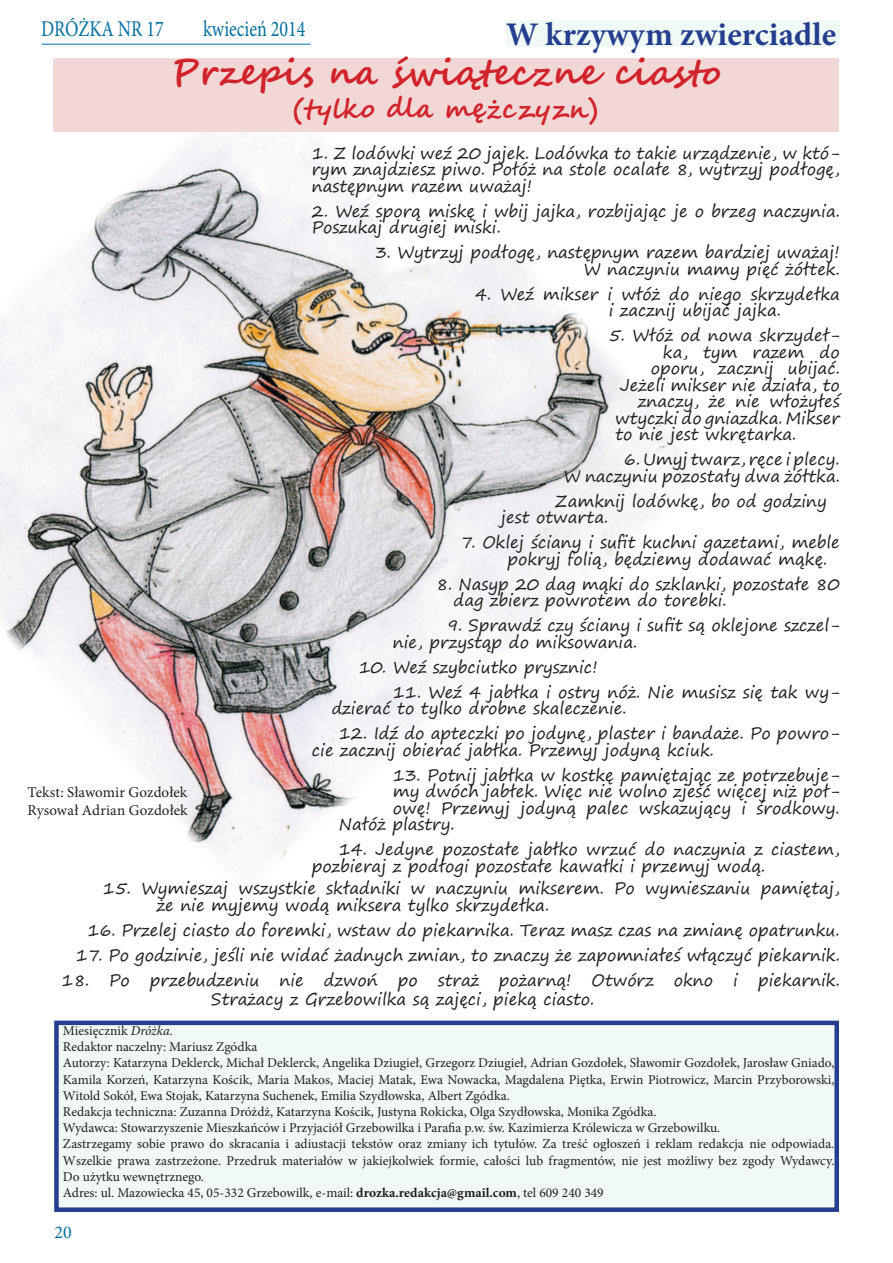
<style>
.page{position:relative;width:893px;height:1263px;background:#fff}
.page>*{position:absolute;margin:0;border:0;box-sizing:border-box;transform-origin:0 0}
.t1{font:700 36px "Segoe Script";color:#d1232a}
.t2{font:700 33px "Minion Pro";letter-spacing:.005em;color:#253f8e}
.t3{font:700 27px "Segoe Script";color:#d1232a}
.t4{font:22.5px "Minion Pro";color:#006f9f;scale:.8 1}
.t5{font:18px "Minion Pro";color:#006f9f}
.t6{font:16.5px/16.5px "Segoe Print";color:#231f20}
.t7{font:15px/18px "Minion Pro";letter-spacing:.005em;color:#231f20}
.t8{font:13.5px/16.2px "Minion Pro";color:#231f20}
.s1{font-style:italic}
.s2{font-weight:700}
</style>
<div class="page">
<hr style="left:42px;top:44px;width:268px;height:1px;background:#006f9f">
<img style="left:0;top:132px;width:703px;height:741px">
<div style="left:56px;top:1023px;width:781px;height:187px;background:#f0f9f5"></div>
<div style="left:54px;top:1020px;width:785px;height:192px;border:4px solid #253f8e"></div>
<div style="left:506px;top:21px;width:334px;height:26px;background:#f0f9f5"></div>
<div style="left:53px;top:58px;width:786px;height:74px;background:#f1d7d6"></div>
<h3 class="t4" style="left:41px;top:14px;width:155px">DRÓŻKA NR 17</h3>
<h3 class="t4" style="left:203px;top:14px;width:129px">kwiecień 2014</h3>
<h2 class="t2" style="left:506px;top:11px;width:332px">W krzywym zwierciadle</h2>
<h1 class="t1" style="left:171px;top:43px;width:551px">Przepis na świąteczne ciasto</h1>
<h3 class="t3" style="left:294px;top:87px;width:306px">(tylko dla mężczyzn)</h3>
<p class="t7" style="left:28px;top:783px;width:162px">Tekst: Sławomir Gozdołek<br>Rysował Adrian Gozdołek</p>
<p class="t6" style="left:312px;top:144px;width:529px;text-align:justify">1. Z lodówki weź 20 jajek. Lodówka to takie urządzenie, w któ&shy;rym znajdziesz piwo. Połóż na stole ocalałe 8, wytrzyj podłogę, następnym razem uważaj!</p>
<p class="t6" style="left:312px;top:202px;width:529px">2. Weź sporą miskę i wbij jajka, rozbijając je o brzeg naczynia.<br>Poszukaj drugiej miski.</p>
<p class="t6" style="left:375px;top:244px;width:466px;text-align:right">3. Wytrzyj podłogę, następnym razem bardziej uważaj!<br>W naczyniu mamy pięć żółtek.</p>
<p class="t6" style="left:609px;top:285px;width:232px;text-indent:-134px">4. Weź mikser i włóż do niego skrzydełka i zacznij ubijać jajka.</p>
<p class="t6" style="left:609px;top:327px;width:232px">5. Włóż od nowa skrzydeł-</p>
<p class="t6" style="left:663px;top:343px;width:178px">ka, tym razem do</p>
<p class="t6" style="left:651px;top:360px;width:191px">oporu, zacznij ubijać.</p>
<p class="t6" style="left:620px;top:376px;width:221px">Jeżeli mikser nie działa, to</p>
<p class="t6" style="left:638px;top:393px;width:203px">znaczy, że nie włożyłeś</p>
<p class="t6" style="left:615px;top:409px;width:226px">wtyczki do gniazdka. Mikser</p>
<p class="t6" style="left:615px;top:426px;width:182px">to nie jest wkrętarka.</p>
<p class="t6" style="left:564px;top:451px;width:277px;text-align:right">6. Umyj twarz, ręce i plecy.<br>W naczyniu pozostały dwa żółtka.</p>
<p class="t6" style="left:501px;top:492px;width:327px;text-indent:54px">Zamknij lodówkę, bo od godziny jest otwarta.</p>
<p class="t6" style="left:507px;top:534px;width:334px;text-indent:-47px">7. Oklej ściany i sufit kuchni gazetami, meble pokryj folią, będziemy dodawać mąkę.</p>
<p class="t6" style="left:453px;top:575px;width:388px;text-indent:-17px">8. Nasyp 20 dag mąki do szklanki, pozostałe 80 dag zbierz powrotem do torebki.</p>
<p class="t6" style="left:393px;top:617px;width:448px;text-indent:54px">9. Sprawdź czy ściany i sufit są oklejone szczel&shy;nie, przystąp do miksowania.</p>
<p class="t6" style="left:359px;top:658px;width:240px">10. Weź szybciutko prysznic!</p>
<p class="t6" style="left:332px;top:683px;width:510px;text-indent:61px">11. Weź 4 jabłka i ostry nóż. Nie musisz się tak wy&shy;dzierać to tylko drobne skaleczenie.</p>
<p class="t6" style="left:312px;top:725px;width:529px;text-indent:27px">12. Idź do apteczki po jodynę, plaster i bandaże. Po powro&shy;cie zacznij obierać jabłka. Przemyj jodyną kciuk.</p>
<p class="t6" style="left:393px;top:766px;width:448px">13. Potnij jabłka w kostkę pamiętając ze potrzebuje-</p>
<p class="t6" style="left:393px;top:783px;width:448px">my dwóch jabłek. Więc nie wolno zjeść więcej niż poł-</p>
<p class="t6" style="left:393px;top:799px;width:448px">owę! Przemyj jodyną palec wskazujący i środkowy.</p>
<p class="t6" style="left:339px;top:816px;width:117px">Nałóż plastry.</p>
<p class="t6" style="left:312px;top:841px;width:529px;text-indent:27px">14. Jedyne pozostałe jabłko wrzuć do naczynia z ciastem, pozbieraj z podłogi pozostałe kawałki i przemyj wodą.</p>
<p class="t6" style="left:157px;top:880px;width:684px;text-indent:-54px">15. Wymieszaj wszystkie składniki w naczyniu mikserem. Po wymieszaniu pamiętaj, że nie myjemy wodą miksera tylko skrzydełka.</p>
<p class="t6" style="left:87px;top:921px;width:754px">16. Przelej ciasto do foremki, wstaw do piekarnika. Teraz masz czas na zmianę opatrunku.</p>
<p class="t6" style="left:76px;top:946px;width:765px">17. Po godzinie, jeśli nie widać żadnych zmian, to znaczy że zapomniałeś włączyć piekarnik.</p>
<p class="t6" style="left:211px;top:970px;width:630px;line-height:18.9px;text-indent:-149px">18. Po przebudzeniu nie dzwoń po straż pożarną! Otwórz okno i piekarnik.<br>Strażacy z Grzebowilka są zajęci, pieką ciasto.</p>
<p class="t8" style="left:63px;top:1022px;width:773px">Miesięcznik <span class="s1">Dróżka</span>.<br>Redaktor naczelny: Mariusz Zgódka<br>Autorzy: Katarzyna Deklerck, Michał Deklerck, Angelika Dziugieł, Grzegorz Dziugieł, Adrian Gozdołek, Sławomir Gozdołek, Jarosław Gniado, Kamila Korzeń, Katarzyna Kościk, Maria Makos, Maciej Matak, Ewa Nowacka, Magdalena Piętka, Erwin Piotrowicz, Marcin Przyborowski, Witold Sokół, Ewa Stojak, Katarzyna Suchenek, Emilia Szydłowska, Albert Zgódka.<br>Redakcja techniczna: Zuzanna Dróżdż, Katarzyna Kościk, Justyna Rokicka, Olga Szydłowska, Monika Zgódka.<br>Wydawca: Stowarzyszenie Mieszkańców i Przyjaciół Grzebowilka i Parafia p.w. św. Kazimierza Królewicza w Grzebowilku.<br>Zastrzegamy sobie prawo do skracania i adiustacji tekstów oraz zmiany ich tytułów. Za treść ogłoszeń i reklam redakcja nie odpowiada.<br>Wszelkie prawa zastrzeżone. Przedruk materiałów w jakiejkolwiek formie, całości lub fragmentów, nie jest możliwy bez zgody Wydawcy.<br>Do użytku wewnętrznego.<br>Adres: ul. Mazowiecka 45, 05-332 Grzebowilk, e-mail: <span class="s2">drozka.redakcja@gmail.com</span>, tel 609 240 349</p>
<p class="t5" style="left:54px;top:1220px;width:19px">20</p>
</div>
